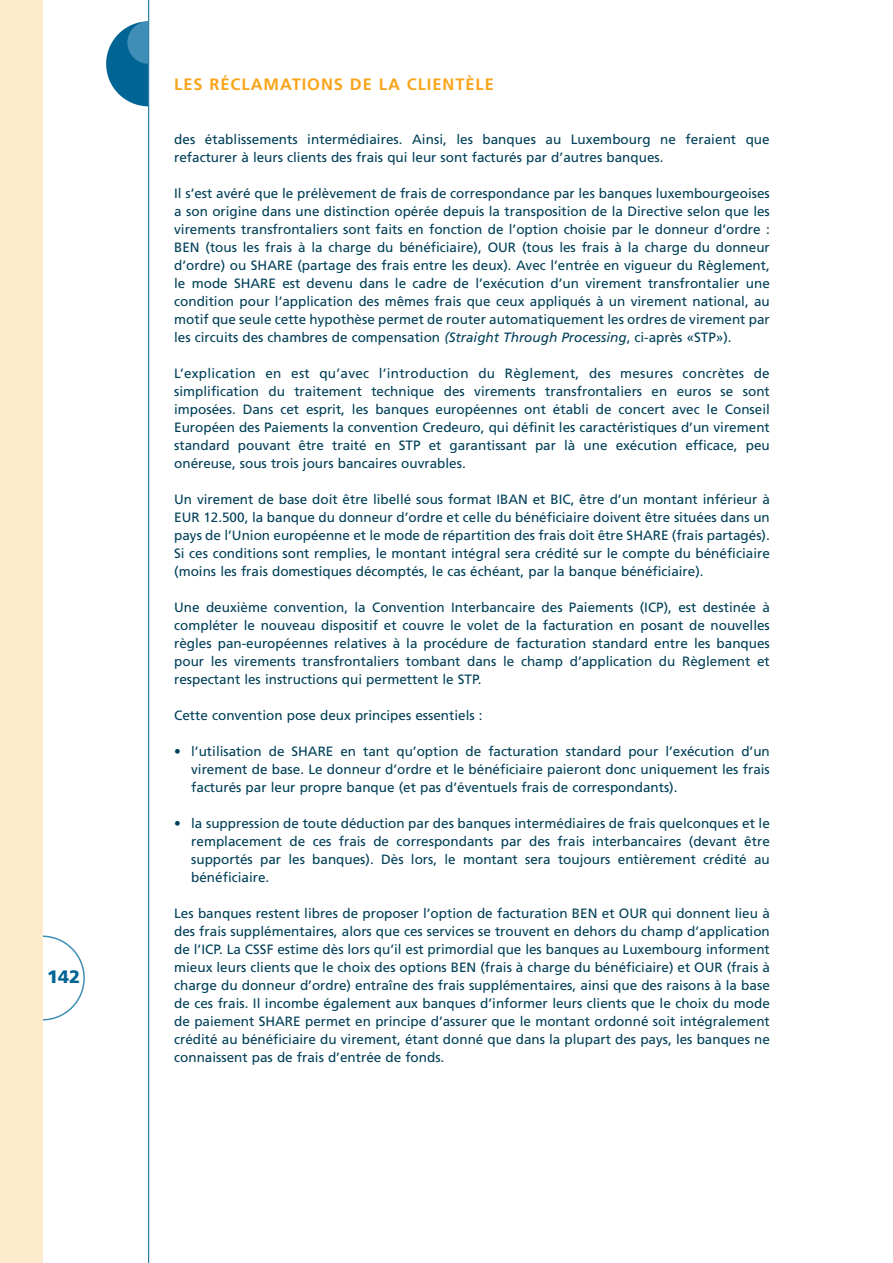
<style>
.page{position:relative;width:893px;height:1263px;background:#fff}
.page>*{position:absolute;margin:0;border:0;box-sizing:border-box;transform-origin:0 0}
.t1{font:900 18px "Frutiger";color:#006494}
.t2{font:700 16.5px "Frutiger";letter-spacing:.055em;color:#f9a51b}
.t3{font:13.5px/18px "Frutiger";color:#004058;text-align:justify}
.s1{font-style:italic}
</style>
<div class="page">
<svg style="left:42px;top:936px;width:43px;height:85px"></svg>
<div style="left:0;top:0;width:42px;height:1263px;background:#feeacc"></div>
<div style="left:106px;top:21px;width:85px;height:85px;background:#006494;border-radius:50%"></div>
<div style="left:127px;top:21px;width:43px;height:43px;background:#3f8eb6;border-radius:50%"></div>
<div style="left:149px;top:0;width:51px;height:111px;background:#fff"></div>
<hr style="left:148px;top:0;width:1px;height:1263px;background:#006494">
<h1 class="t1" style="left:47px;top:969px;width:35px">142</h1>
<p class="t2" style="left:174px;top:77px;width:321px">LES RÉCLAMATIONS DE LA CLIENTÈLE</p>
<p class="t3" style="left:174px;top:131px;width:597px">des établissements intermédiaires. Ainsi, les banques au Luxembourg ne feraient que refacturer à leurs clients des frais qui leur sont facturés par d’autres banques.</p>
<p class="t3" style="left:174px;top:185px;width:597px">Il s’est avéré que le prélèvement de frais de correspondance par les banques luxembourgeoises a son origine dans une distinction opérée depuis la transposition de la Directive selon que les virements transfrontaliers sont faits en fonction de l’option choisie par le donneur d’ordre :<br>BEN (tous les frais à la charge du bénéficiaire), OUR (tous les frais à la charge du donneur d’ordre) ou SHARE (partage des frais entre les deux). Avec l’entrée en vigueur du Règlement, le mode SHARE est devenu dans le cadre de l’exécution d’un virement transfrontalier une condition pour l’application des mêmes frais que ceux appliqués à un virement national, au motif que seule cette hypothèse permet de router automatiquement les ordres de virement par les circuits des chambres de compensation <span class="s1">(Straight Through Processing</span>, ci-après «STP»).</p>
<p class="t3" style="left:174px;top:365px;width:597px">L’explication en est qu’avec l’introduction du Règlement, des mesures concrètes de simplification du traitement technique des virements transfrontaliers en euros se sont imposées. Dans cet esprit, les banques européennes ont établi de concert avec le Conseil Européen des Paiements la convention Credeuro, qui définit les caractéristiques d’un virement standard pouvant être traité en STP et garantissant par là une exécution efficace, peu onéreuse, sous trois jours bancaires ouvrables.</p>
<p class="t3" style="left:174px;top:491px;width:597px">Un virement de base doit être libellé sous format IBAN et BIC, être d’un montant inférieur à EUR 12.500, la banque du donneur d’ordre et celle du bénéficiaire doivent être situées dans un pays de l’Union européenne et le mode de répartition des frais doit être SHARE (frais partagés).<br>Si ces conditions sont remplies, le montant intégral sera crédité sur le compte du bénéficiaire (moins les frais domestiques décomptés, le cas échéant, par la banque bénéficiaire).</p>
<p class="t3" style="left:174px;top:599px;width:597px">Une deuxième convention, la Convention Interbancaire des Paiements (ICP), est destinée à compléter le nouveau dispositif et couvre le volet de la facturation en posant de nouvelles règles pan-européennes relatives à la procédure de facturation standard entre les banques pour les virements transfrontaliers tombant dans le champ d’application du Règlement et respectant les instructions qui permettent le STP.</p>
<p class="t3" style="left:174px;top:707px;width:310px">Cette convention pose deux principes essentiels :</p>
<p class="t3" style="left:191px;top:743px;width:580px;text-indent:-17px">• l’utilisation de SHARE en tant qu’option de facturation standard pour l’exécution d’un virement de base. Le donneur d’ordre et le bénéficiaire paieront donc uniquement les frais facturés par leur propre banque (et pas d’éventuels frais de correspondants).</p>
<p class="t3" style="left:191px;top:815px;width:580px;text-indent:-17px">• la suppression de toute déduction par des banques intermédiaires de frais quelconques et le remplacement de ces frais de correspondants par des frais interbancaires (devant être supportés par les banques). Dès lors, le montant sera toujours entièrement crédité au bénéficiaire.</p>
<p class="t3" style="left:174px;top:905px;width:597px">Les banques restent libres de proposer l’option de facturation BEN et OUR qui donnent lieu à des frais supplémentaires, alors que ces services se trouvent en dehors du champ d’application de l’ICP. La CSSF estime dès lors qu’il est primordial que les banques au Luxembourg informent mieux leurs clients que le choix des options BEN (frais à charge du bénéficiaire) et OUR (frais à charge du donneur d’ordre) entraîne des frais supplémentaires, ainsi que des raisons à la base de ces frais. Il incombe également aux banques d’informer leurs clients que le choix du mode de paiement SHARE permet en principe d’assurer que le montant ordonné soit intégralement crédité au bénéficiaire du virement, étant donné que dans la plupart des pays, les banques ne connaissent pas de frais d’entrée de fonds.</p>
</div>
